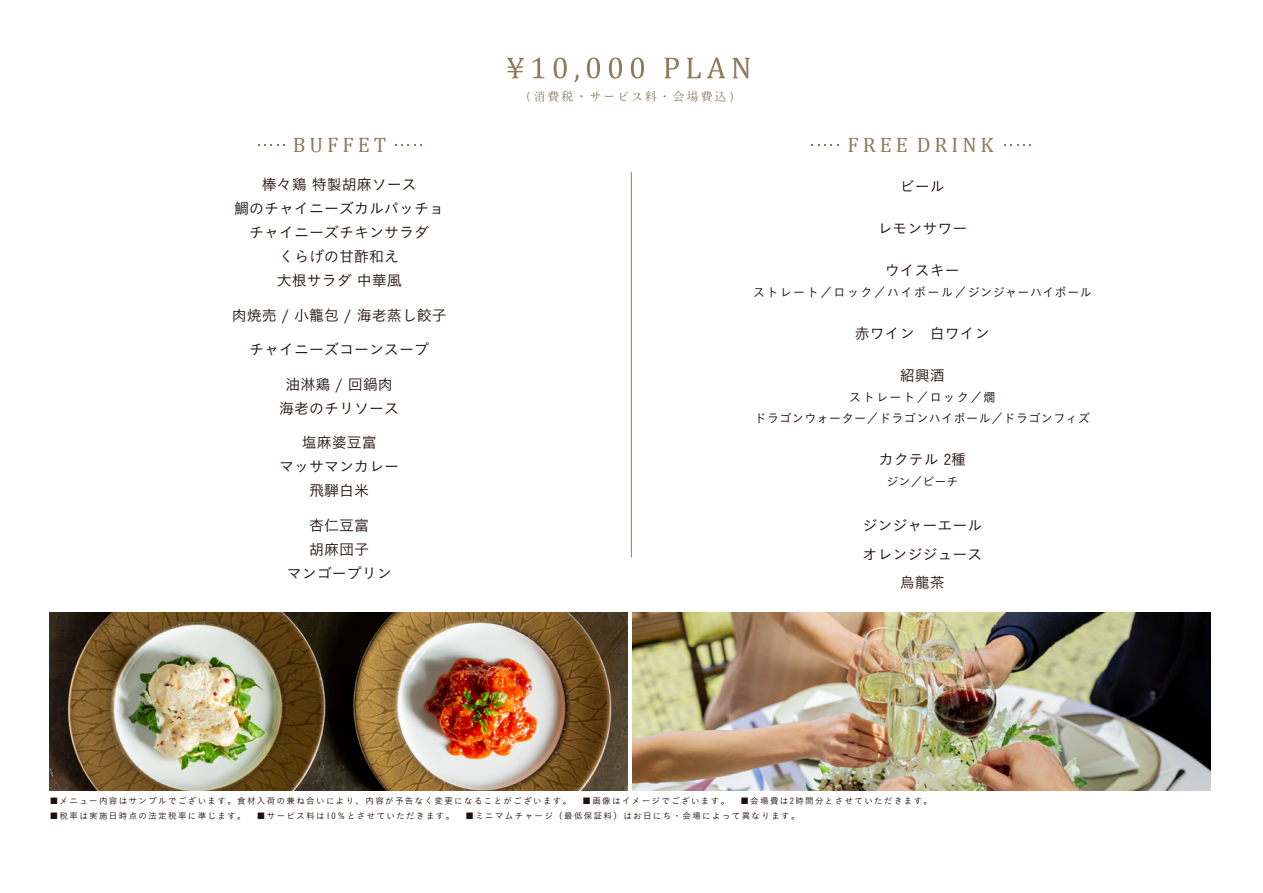
<style>
.page{position:relative;width:1263px;height:893px;background:#fff}
.page>*{position:absolute;margin:0;border:0;box-sizing:border-box;transform-origin:0 0}
.t1{font:21px "Cambria";letter-spacing:.19em;color:#8f7c5b}
.t2{font:15px/24px "Koburina Go Std W3";color:#1e100b;text-align:center}
.t3{font:12.6px/21px "Koburina Go Std W3";letter-spacing:.035em;color:#1e100b;text-align:center;scale:.95 1}
.t4{font:12.6px "Koburina Go Std W3";letter-spacing:.12em;color:#1e100b;scale:.95 1}
.t5{font:12px "OT NIS SMS3 N";letter-spacing:.16em;color:#8f7c5b}
.t6{font:12px "Koburina Go Std W3";color:#1e100b}
.t7{font:8.55px "Koburina Go Std W3";letter-spacing:.16em;color:#1e100b}
</style>
<div class="page">
<hr style="left:631px;top:172px;width:1px;height:385px;background:#8f7c5b">
<svg style="left:507px;top:58px;width:17px;height:20px"></svg>
<svg style="left:532px;top:58px;width:12px;height:20px"></svg>
<svg style="left:554px;top:58px;width:13px;height:21px"></svg>
<svg style="left:574px;top:75px;width:4px;height:7px"></svg>
<svg style="left:587px;top:58px;width:13px;height:21px"></svg>
<svg style="left:609px;top:58px;width:13px;height:21px"></svg>
<svg style="left:631px;top:58px;width:13px;height:21px"></svg>
<svg style="left:664px;top:58px;width:15px;height:20px"></svg>
<svg style="left:687px;top:58px;width:14px;height:20px"></svg>
<svg style="left:707px;top:58px;width:18px;height:20px"></svg>
<svg style="left:732px;top:58px;width:18px;height:20px"></svg>
<img style="left:50px;top:612px;width:578px;height:179px">
<img style="left:633px;top:612px;width:578px;height:179px">
<h1 class="t1" style="left:293px;top:133px;width:95px">BUFFET</h1>
<p class="t2" style="left:234px;top:172px;width:211px">棒々鶏 特製胡麻ソース<br>鯛のチャイニーズカルパッチョチャイニーズチキンサラダ<br>くらげの甘酢和え<br>大根サラダ 中華風</p>
<p class="t2" style="left:232px;top:303px;width:216px">肉焼売 / 小籠包 / 海老蒸し餃子</p>
<p class="t2" style="left:249px;top:337px;width:181px">チャイニーズコーンスープ</p>
<p class="t2" style="left:279px;top:372px;width:121px">油淋鶏 / 回鍋肉海老のチリソース</p>
<p class="t2" style="left:279px;top:430px;width:121px">塩麻婆豆富<br>マッサマンカレー飛騨白米</p>
<p class="t2" style="left:287px;top:513px;width:106px">杏仁豆富<br>胡麻団子<br>マンゴープリン</p>
<p class="t5" style="left:520px;top:91px;width:222px">（消費税・サービス料・会場費込）</p>
<h1 class="t1" style="left:847px;top:133px;width:148px">FREE DRINK</h1>
<p class="t2" style="left:900px;top:174px;width:46px">ビール</p>
<p class="t2" style="left:877px;top:216px;width:91px">レモンサワー</p>
<p class="t2" style="left:885px;top:258px;width:76px">ウイスキー</p>
<p class="t4" style="left:753px;top:283px;width:358px">ストレート／ロック／ハイボール／ジンジャーハイボール</p>
<p class="t2" style="left:855px;top:321px;width:136px">赤ワイン　白ワイン</p>
<p class="t2" style="left:900px;top:363px;width:46px">紹興酒</p>
<p class="t3" style="left:755px;top:387px;width:355px">ストレート／ロック／燗<br>ドラゴンウォーター／ドラゴンハイボール／ドラゴンフィズ</p>
<p class="t2" style="left:879px;top:447px;width:89px">カクテル 2種</p>
<p class="t6" style="left:886px;top:473px;width:73px">ジン／ピーチ</p>
<p class="t2" style="left:862px;top:511px;width:121px;line-height:28.5px">ジンジャーエールオレンジジュース烏龍茶</p>
<p class="t7" style="left:50px;top:794px;width:894px">■メニュー内容はサンプルでございます。食材入荷の兼ね合いにより、内容が予告なく変更になることがございます。　■画像はイメージでございます。　■会場費は2時間分とさせていただきます。　</p>
<p class="t7" style="left:50px;top:809px;width:751px">■税率は実施日時点の法定税率に準じます。　■サービス料は10％とさせていただきます。　■ミニマムチャージ（最低保証料）はお日にち・会場によって異なります。</p>
</div>
